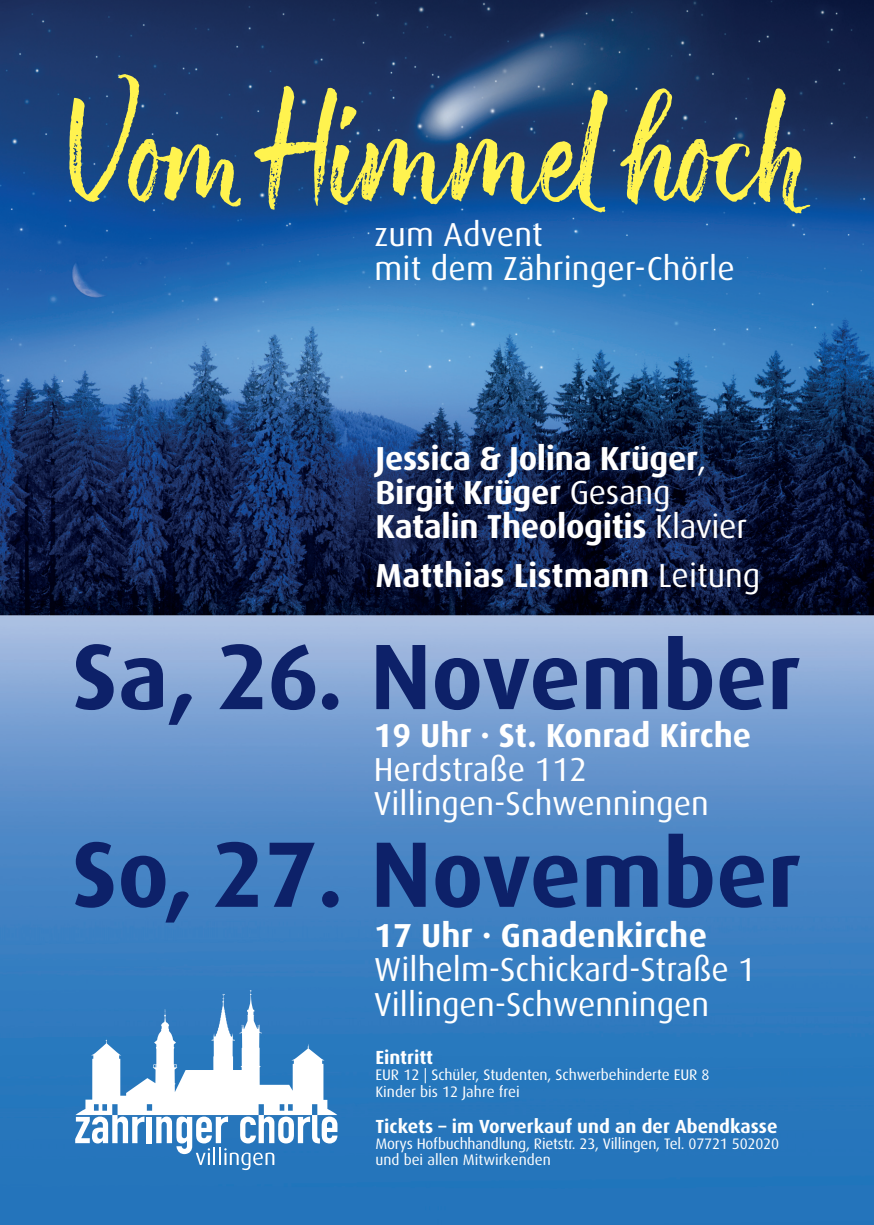
<style>
.page{position:relative;width:874px;height:1225px;background:#fff}
.page>*{position:absolute;margin:0;border:0;box-sizing:border-box;transform-origin:0 0}
.t1{font:139.6px "ATS Script";letter-spacing:-.025em;color:#fff34f}
.t2{font:700 93.2px "Dax";color:#0d2169}
.t3{font:700 33.2px "Dax";letter-spacing:-.01em;color:#fff}
.t4{font:33.2px "Dax";color:#fff}
.t5{font:700 19px "Dax";letter-spacing:.005em;color:#fff}
.t6{font:15.2px "Dax";letter-spacing:-.005em;color:#fff}
.s1{font-weight:400}
</style>
<div class="page">
<img style="left:0;top:0;width:873px;height:1225px">
<svg style="left:75px;top:989px;width:262px;height:181px"></svg>
<p class="t1" style="left:62px;top:72px;width:750px">VomHimmel hoch</p>
<p class="t4" style="left:374px;top:220px;width:170px">zum Advent</p>
<p class="t4" style="left:374px;top:254px;width:361px">mit dem Zähringer-Chörle</p>
<p class="t3" style="left:375px;top:444px;width:332px">Jessica &amp; Jolina Krüger<span class="s1">,</span></p>
<p class="t3" style="left:375px;top:478px;width:296px">Birgit Krüger <span class="s1">Gesang</span></p>
<p class="t3" style="left:375px;top:512px;width:373px">Katalin Theologitis <span class="s1">Klavier</span></p>
<p class="t3" style="left:375px;top:561px;width:386px">Matthias Listmann <span class="s1">Leitung</span></p>
<p class="t2" style="left:72px;top:636px;width:729px">Sa, 26. November</p>
<p class="t3" style="left:373px;top:721px;width:379px">19 Uhr · St. Konrad Kirche</p>
<p class="t4" style="left:373px;top:755px;width:215px">Herdstraße 112</p>
<p class="t4" style="left:373px;top:789px;width:336px">Villingen-Schwenningen</p>
<p class="t2" style="left:72px;top:834px;width:730px">So, 27. November</p>
<p class="t3" style="left:374px;top:921px;width:334px">17 Uhr · Gnadenkirche</p>
<p class="t4" style="left:374px;top:955px;width:382px">Wilhelm-Schickard-Straße 1</p>
<p class="t4" style="left:374px;top:989px;width:336px">Villingen-Schwenningen</p>
<p class="t5" style="left:375px;top:1049px;width:59px">Eintritt</p>
<p class="t6" style="left:375px;top:1068px;width:335px">EUR 12 | Schüler, Studenten, Schwerbehinderte EUR 8</p>
<p class="t6" style="left:375px;top:1084px;width:146px">Kinder bis 12 Jahre frei</p>
<p class="t5" style="left:375px;top:1118px;width:403px">Tickets – im Vorverkauf und an der Abendkasse</p>
<p class="t6" style="left:375px;top:1137px;width:405px">Morys Hofbuchhandlung, Rietstr. 23, Villingen, Tel. 07721 502020</p>
<p class="t6" style="left:375px;top:1153px;width:177px">und bei allen Mitwirkenden</p>
</div>
